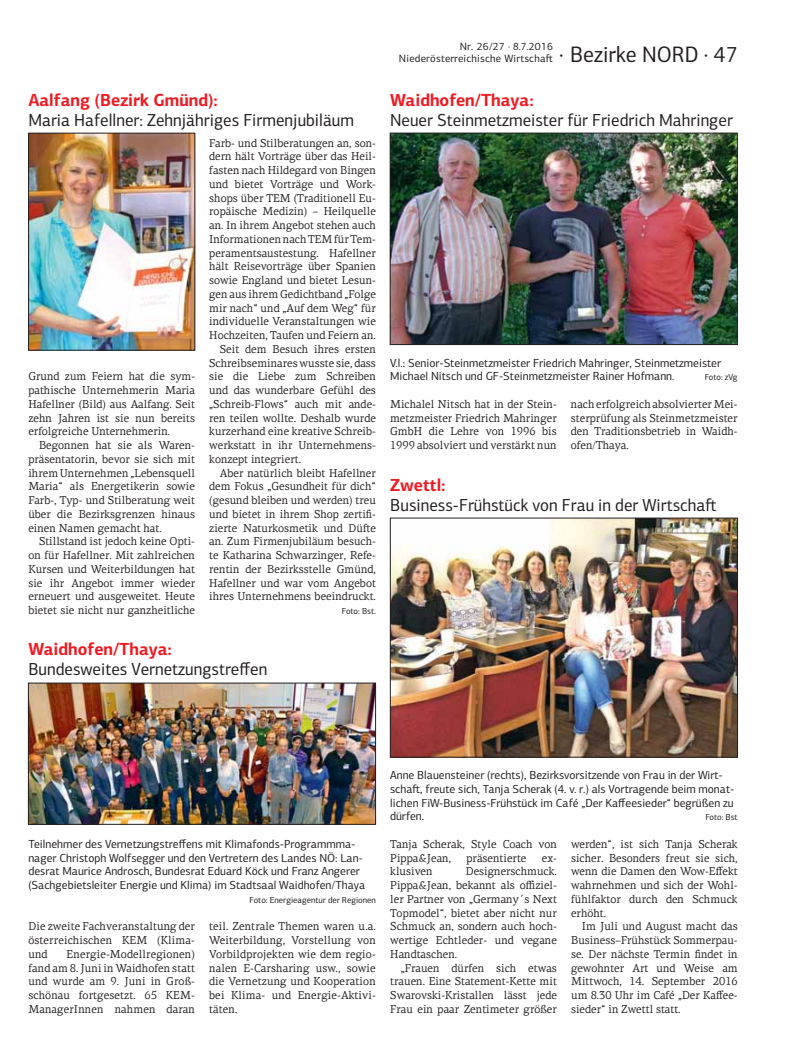
<style>
.page{position:relative;width:798px;height:1063px;background:#fff}
.page>*{position:absolute;margin:0;border:0;box-sizing:border-box;transform-origin:0 0}
.t1{font:22.5px "PF Centro Sans Pro";color:#231f20;scale:.96 1}
.t2{font:17.5px "PF Centro Sans Pro";color:#231f20;scale:.96 1}
.t3{font:700 17.5px "PF Centro Sans Pro";color:#ed1c24;scale:.96 1}
.t4{font:11.75px/13.8px "PF Centro Sans Pro";color:#231f20}
.t5{font:11.5px/13.8px "PF Centro Serif Pro";color:#231f20;text-align:justify;scale:.96 1}
.t6{font:10.62px/11.9px "PF Centro Sans Pro";letter-spacing:.02em;color:#231f20;text-align:right}
.t7{font:8.75px "PF Centro Sans Pro";color:#231f20}
</style>
<div class="page">
<img style="left:392px;top:520px;width:343px;height:235px">
<div style="left:390px;top:518px;width:347px;height:239px;border:1px solid #231f20"></div>
<img style="left:392px;top:135px;width:343px;height:208px">
<div style="left:390px;top:133px;width:347px;height:212px;border:1px solid #231f20"></div>
<img style="left:30px;top:685px;width:343px;height:138px">
<div style="left:28px;top:683px;width:347px;height:142px;border:1px solid #231f20"></div>
<img style="left:30px;top:135px;width:163px;height:213px">
<div style="left:28px;top:133px;width:167px;height:217px;border:1px solid #231f20"></div>
<h2 class="t3" style="left:28px;top:94px;width:199px">Aalfang (Bezirk Gmünd):</h2>
<h2 class="t2" style="left:28px;top:114px;width:340px">Maria Hafellner: Zehnjähriges Firmenjubiläum</h2>
<p class="t5" style="left:28px;top:371px;width:175px">Grund zum Feiern hat die sym&shy;pathische Unternehmerin Maria Hafellner (Bild) aus Aalfang. Seit zehn Jahren ist sie nun bereits erfolgreiche Unternehmerin.</p>
<p class="t5" style="left:28px;top:440px;width:175px;text-indent:11px">Begonnen hat sie als Waren&shy;präsentatorin, bevor sie sich mit ihrem Unternehmen „Lebensquell Maria“ als Energetikerin sowie Farb-, Typ- und Stilberatung weit über die Bezirksgrenzen hinaus einen Namen gemacht hat.</p>
<p class="t5" style="left:28px;top:536px;width:175px;text-indent:11px">Stillstand ist jedoch keine Opti&shy;on für Hafellner. Mit zahlreichen Kursen und Weiterbildungen hat sie ihr Angebot immer wieder erneuert und ausgeweitet. Heute bietet sie nicht nur ganzheitliche</p>
<p class="t5" style="left:209px;top:137px;width:175px">Farb- und Stilberatungen an, son-</p>
<p class="t5" style="left:209px;top:151px;width:175px">dern hält Vorträge über das Heil-</p>
<p class="t5" style="left:209px;top:165px;width:175px">fasten nach Hildegard von Bingen</p>
<p class="t5" style="left:209px;top:178px;width:175px">und bietet Vorträge und Work-</p>
<p class="t5" style="left:209px;top:192px;width:175px">shops über TEM (Traditionell Eu-</p>
<p class="t5" style="left:209px;top:206px;width:175px">ropäische Medizin) – Heilquelle</p>
<p class="t5" style="left:209px;top:220px;width:175px">an. In ihrem Angebot stehen auch</p>
<p class="t5" style="left:209px;top:233px;width:175px">Informationen nach TEM für Tem-</p>
<p class="t5" style="left:209px;top:247px;width:175px">peramentsaustestung. Hafellner</p>
<p class="t5" style="left:209px;top:261px;width:175px">hält Reisevorträge über Spanien</p>
<p class="t5" style="left:209px;top:275px;width:175px">sowie England und bietet Lesun-</p>
<p class="t5" style="left:209px;top:288px;width:175px">gen aus ihrem Gedichtband „Folge</p>
<p class="t5" style="left:209px;top:302px;width:175px">mir nach“ und „Auf dem Weg“ für</p>
<p class="t5" style="left:209px;top:316px;width:175px">individuelle Veranstaltungen wie</p>
<p class="t5" style="left:209px;top:330px;width:175px">Hochzeiten, Taufen und Feiern an.</p>
<p class="t5" style="left:220px;top:343px;width:164px">Seit dem Besuch ihres ersten</p>
<p class="t5" style="left:209px;top:357px;width:175px">Schreibseminares wusste sie, dass</p>
<p class="t5" style="left:209px;top:371px;width:175px">sie die Liebe zum Schreiben</p>
<p class="t5" style="left:209px;top:385px;width:175px">und das wunderbare Gefühl des</p>
<p class="t5" style="left:209px;top:398px;width:175px">„Schreib-Flows“ auch mit ande-</p>
<p class="t5" style="left:209px;top:412px;width:175px">ren teilen wollte. Deshalb wurde</p>
<p class="t5" style="left:209px;top:426px;width:175px">kurzerhand eine kreative Schreib-</p>
<p class="t5" style="left:209px;top:440px;width:175px">werkstatt in ihr Unternehmens-</p>
<p class="t5" style="left:209px;top:453px;width:97px">konzept integriert.</p>
<p class="t5" style="left:220px;top:467px;width:164px">Aber natürlich bleibt Hafellner</p>
<p class="t5" style="left:209px;top:481px;width:175px">dem Fokus „Gesundheit für dich“</p>
<p class="t5" style="left:209px;top:495px;width:175px">(gesund bleiben und werden) treu</p>
<p class="t5" style="left:209px;top:508px;width:175px">und bietet in ihrem Shop zertifi-</p>
<p class="t5" style="left:209px;top:522px;width:175px">zierte Naturkosmetik und Dü-e</p>
<p class="t5" style="left:209px;top:536px;width:175px">an. Zum Firmenjubiläum besuch-</p>
<p class="t5" style="left:209px;top:550px;width:175px">te Katharina Schwarzinger, Refe-</p>
<p class="t5" style="left:209px;top:563px;width:175px">rentin der Bezirksstelle Gmünd,</p>
<p class="t5" style="left:209px;top:577px;width:175px">Hafellner und war vom Angebot</p>
<p class="t5" style="left:209px;top:591px;width:175px">ihres Unternehmens beeindruckt.</p>
<p class="t7" style="left:342px;top:608px;width:36px">Foto: Bst.</p>
<h2 class="t3" style="left:28px;top:642px;width:151px">Waidhofen/Thaya:</h2>
<h2 class="t2" style="left:28px;top:662px;width:250px">Bundesweites Vernetzungstreffen</h2>
<p class="t6" style="left:399px;top:42px;width:155px">Nr. 26/27 · 8.7.2016<br>Niederösterreichische Wirtscha-</p>
<h1 class="t1" style="left:559px;top:46px;width:188px">· Bezirke NORD · 47</h1>
<h2 class="t3" style="left:390px;top:94px;width:151px">Waidhofen/Thaya:</h2>
<h2 class="t2" style="left:390px;top:114px;width:358px">Neuer Steinmetzmeister für Friedrich Mahringer</h2>
<p class="t4" style="left:390px;top:357px;width:332px">V.l.: Senior-Steinmetzmeister Friedrich Mahringer, Steinmetzmeister<br>Michael Nitsch und GF-Steinmetzmeister Rainer Hofmann.</p>
<p class="t7" style="left:704px;top:374px;width:34px">Foto: zVg</p>
<p class="t5" style="left:390px;top:398px;width:175px">Michalel Nitsch hat in der Stein&shy;metzmeister Friedrich Mahringer GmbH die Lehre von 1996 bis 1999 absolviert und verstärkt nun</p>
<p class="t5" style="left:570px;top:398px;width:175px">nach erfolgreich absolvierter Mei&shy;sterprüfung als Steinmetzmeister den Traditionsbetrieb in Waidh&shy;ofen/Thaya.</p>
<h2 class="t3" style="left:390px;top:479px;width:59px">Zwettl:</h2>
<h2 class="t2" style="left:390px;top:499px;width:341px">Business-Frühstück von Frau in der Wirtscha-</h2>
<p class="t4" style="left:28px;top:838px;width:338px">Teilnehmer des Vernetzungstreffens mit Klimafonds-Programmma&shy;nager Christoph Wolfsegger und den Vertretern des Landes NÖ: Lan&shy;desrat Maurice Androsch, Bundesrat Eduard Köck und Franz Angerer (Sachgebietsleiter Energie und Klima) im Stadtsaal Waidhofen/Thaya</p>
<p class="t7" style="left:249px;top:897px;width:128px">Foto: Energieagentur der Regionen</p>
<p class="t5" style="left:28px;top:921px;width:175px">Die zweite Fachveranstaltung der österreichischen KEM (Klima&shy;und</p>
<p class="t5" style="left:28px;top:948px;width:175px;text-indent:38px">Energie-Modellregionen) fand am 8. Juni in Waidhofen statt und wurde am 9. Juni in Groß&shy;schönau fortgesetzt. 65 KEM-ManagerInnen nahmen daran</p>
<p class="t5" style="left:209px;top:921px;width:175px">teil. Zentrale Themen waren u.a.<br>Weiterbildung, Vorstellung von Vorbildprojekten wie dem regio&shy;nalen E-Carsharing usw., sowie die Vernetzung und Kooperation bei Klima- und Energie-Aktivi&shy;täten.</p>
<p class="t4" style="left:390px;top:770px;width:345px">Anne Blauensteiner (rechts), Bezirksvorsitzende von Frau in der Wirt&shy;scha-, freute sich, Tanja Scherak (4. v. r.) als Vortragende beim monat&shy;lichen FiW-Business-Frühstück im Café „Der Kaffeesieder“ begrüßen zu dürfen.</p>
<p class="t7" style="left:705px;top:814px;width:34px">Foto: Bst</p>
<p class="t5" style="left:390px;top:838px;width:175px">Tanja Scherak, Style Coach von<br>Pippa&amp;Jean,</p>
<p class="t5" style="left:466px;top:852px;width:64px">präsentierte</p>
<p class="t5" style="left:541px;top:852px;width:17px">ex-</p>
<p class="t5" style="left:390px;top:866px;width:175px;text-indent:75px">Designerschmuck.<br>Pippa&amp;Jean, bekannt als offiziel&shy;ler Partner von „Germany´s Next Topmodel“, bietet aber nicht nur Schmuck an, sondern auch hoch&shy;wertige Echtleder- und vegane Handtaschen.</p>
<p class="t5" style="left:390px;top:962px;width:175px;text-indent:11px">„Frauen dürfen sich etwas trauen. Eine Statement-Kette mit Swarovski-Kristallen lässt jede Frau ein paar Zentimeter größer</p>
<p class="t5" style="left:390px;top:866px;width:46px">klusiven</p>
<p class="t5" style="left:571px;top:838px;width:175px">werden“, ist sich Tanja Scherak sicher. Besonders freut sie sich, wenn die Damen den Wow-Effekt wahrnehmen und sich der Wohl&shy;fühlfaktor durch den Schmuck erhöht.</p>
<p class="t5" style="left:571px;top:921px;width:175px;text-indent:11px">Im Juli und August macht das Business–Frühstück Sommerpau&shy;se. Der nächste Termin findet in gewohnter Art und Weise am Mittwoch, 14. September 2016 um 8.30 Uhr im Café „Der Kaffee&shy;sieder“ in Zwettl statt.</p>
</div>
